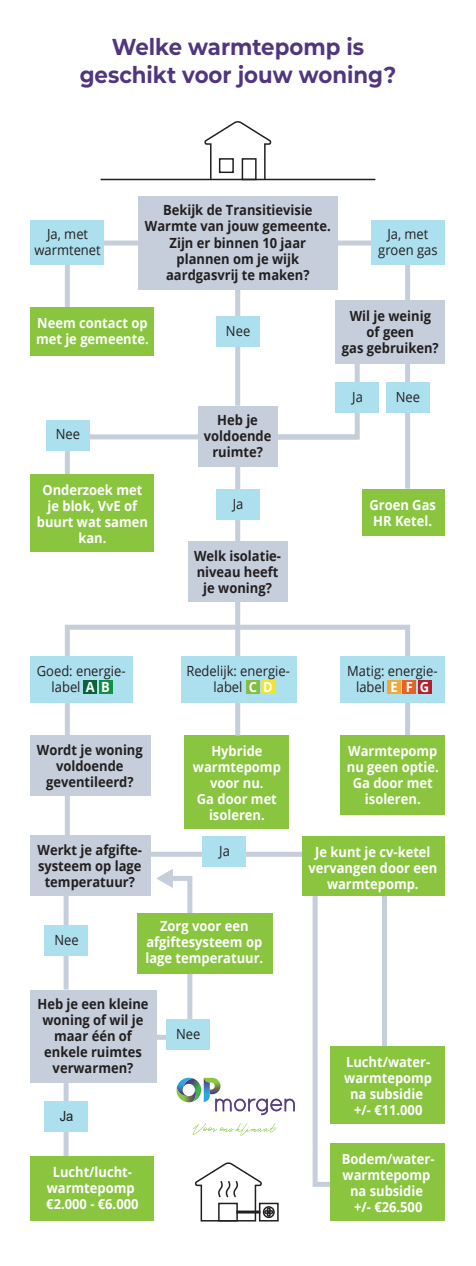
<style>
.page{position:relative;width:476px;height:1266px;background:#fff}
.page>*{position:absolute;margin:0;border:0;box-sizing:border-box;transform-origin:0 0}
.t1{font:700 23px/28px "Montserrat";color:#50367e;text-align:center;scale:.92 1}
.t2{font:700 14px/16px "Open Sans";color:#fff;text-align:center;scale:.92 1}
.t3{font:700 14px/16px "Open Sans";color:#231f20;text-align:center;scale:.92 1}
.t4{font:14px/16px "Open Sans";color:#231f20;text-align:center;scale:.92 1}
.t5{font:14px "Arial";color:#231f20;scale:.92 1}
.s1{font-weight:700;color:#fff}
</style>
<div class="page">
<svg style="left:202px;top:121px;width:70px;height:60px"></svg>
<div style="left:219px;top:158px;width:15px;height:15px;border:2px solid #231f20"></div>
<div style="left:241px;top:158px;width:15px;height:22px;border:2px solid #231f20"></div>
<hr style="left:100px;top:179px;width:275px;height:1px;background:#231f20">
<div style="left:85px;top:240px;width:299px;height:5px;background:#c5ceda"></div>
<div style="left:138px;top:196px;width:199px;height:93px;background:#c5ceda"></div>
<div style="left:65px;top:250px;width:5px;height:57px;background:#c5ceda"></div>
<div style="left:30px;top:220px;width:74px;height:44px;background:#ade0ef"></div>
<div style="left:85px;top:434px;width:272px;height:5px;background:#c5ceda"></div>
<div style="left:65px;top:444px;width:5px;height:49px;background:#c5ceda"></div>
<div style="left:405px;top:250px;width:5px;height:50px;background:#c5ceda"></div>
<div style="left:370px;top:220px;width:74px;height:44px;background:#ade0ef"></div>
<div style="left:65px;top:624px;width:345px;height:114px;border:5px solid #c5ceda"></div>
<svg style="left:310px;top:895px;width:82px;height:292px"></svg>
<div style="left:405px;top:363px;width:5px;height:74px;background:#c5ceda"></div>
<div style="left:30px;top:307px;width:123px;height:49px;background:#8ac53f"></div>
<div style="left:30px;top:473px;width:123px;height:78px;background:#8ac53f"></div>
<div style="left:30px;top:1156px;width:123px;height:64px;background:#8ac53f"></div>
<div style="left:335px;top:300px;width:109px;height:63px;background:#c5ceda"></div>
<div style="left:405px;top:435px;width:5px;height:53px;background:#c5ceda"></div>
<div style="left:361px;top:489px;width:83px;height:47px;background:#8ac53f"></div>
<div style="left:340px;top:735px;width:104px;height:79px;background:#8ac53f"></div>
<div style="left:184px;top:735px;width:104px;height:93px;background:#8ac53f"></div>
<div style="left:302px;top:835px;width:142px;height:60px;background:#8ac53f"></div>
<div style="left:330px;top:1045px;width:114px;height:78px;background:#8ac53f"></div>
<div style="left:330px;top:1143px;width:114px;height:77px;background:#8ac53f"></div>
<div style="left:385px;top:382px;width:44px;height:31px;background:#ade0ef"></div>
<div style="left:46px;top:420px;width:43px;height:30px;background:#ade0ef"></div>
<svg style="left:277px;top:363px;width:85px;height:79px"></svg>
<div style="left:335px;top:382px;width:44px;height:31px;background:#ade0ef"></div>
<div style="left:235px;top:289px;width:5px;height:117px;background:#c5ceda"></div>
<div style="left:197px;top:406px;width:80px;height:60px;background:#c5ceda"></div>
<div style="left:187px;top:541px;width:100px;height:60px;background:#c5ceda"></div>
<div style="left:216px;top:316px;width:43px;height:31px;background:#ade0ef"></div>
<div style="left:235px;top:601px;width:5px;height:134px;background:#c5ceda"></div>
<div style="left:181px;top:656px;width:115px;height:47px;background:#ade0ef"></div>
<div style="left:30px;top:656px;width:103px;height:47px;background:#ade0ef"></div>
<div style="left:83px;top:680px;width:14px;height:14px;background:#096538"></div>
<div style="left:98px;top:680px;width:14px;height:14px;background:#109045"></div>
<div style="left:340px;top:656px;width:104px;height:47px;background:#ade0ef"></div>
<div style="left:235px;top:456px;width:5px;height:86px;background:#c5ceda"></div>
<div style="left:216px;top:489px;width:43px;height:30px;background:#ade0ef"></div>
<div style="left:30px;top:735px;width:120px;height:60px;background:#c5ceda"></div>
<div style="left:65px;top:795px;width:5px;height:40px;background:#c5ceda"></div>
<div style="left:30px;top:835px;width:120px;height:60px;background:#c5ceda"></div>
<div style="left:30px;top:989px;width:126px;height:93px;background:#c5ceda"></div>
<div style="left:150px;top:851px;width:152px;height:5px;background:#c5ceda"></div>
<div style="left:202px;top:836px;width:44px;height:31px;background:#ade0ef"></div>
<div style="left:64px;top:895px;width:5px;height:94px;background:#c5ceda"></div>
<div style="left:44px;top:925px;width:44px;height:30px;background:#ade0ef"></div>
<div style="left:64px;top:1082px;width:5px;height:73px;background:#c5ceda"></div>
<div style="left:44px;top:1101px;width:44px;height:30px;background:#ade0ef"></div>
<div style="left:166px;top:1019px;width:44px;height:31px;background:#ade0ef"></div>
<svg style="left:156px;top:869px;width:39px;height:173px"></svg>
<div style="left:137px;top:913px;width:135px;height:60px;background:#8ac53f"></div>
<div style="left:259px;top:1202px;width:19px;height:19px;border:2px solid #231f20"></div>
<div style="left:262px;top:1206px;width:12px;height:11px;border:2px solid #231f20;border-radius:50%"></div>
<svg style="left:194px;top:1162px;width:79px;height:60px"></svg>
<div style="left:246px;top:680px;width:13px;height:14px;background:#84be40"></div>
<div style="left:261px;top:680px;width:14px;height:14px;background:#f0e52b"></div>
<div style="left:387px;top:680px;width:14px;height:14px;background:#eea93d"></div>
<div style="left:402px;top:680px;width:14px;height:14px;background:#e76124"></div>
<div style="left:417px;top:680px;width:14px;height:14px;background:#b41f2d"></div>
<svg style="left:176px;top:1077px;width:119px;height:38px"></svg>
<svg style="left:192px;top:1123px;width:84px;height:12px"></svg>
<h1 class="t1" style="left:80px;top:32px;width:345px">Welke warmtepomp is geschikt voor jouw woning?</h1>
<p class="t3" style="left:145px;top:202px;width:203px">Bekijk de Transitievisie<br>Warmte van jouw gemeente.<br>Zijn er binnen 10 jaar plannen om je wijk aardgasvrij te maken?</p>
<p class="t4" style="left:34px;top:226px;width:73px">Ja, met warmtenet</p>
<p class="t4" style="left:378px;top:226px;width:66px">Ja, met groen gas</p>
<p class="t2" style="left:36px;top:315px;width:124px;text-align:left">Neem contact op met je gemeente.</p>
<p class="t4" style="left:56px;top:426px;width:28px">Nee</p>
<p class="t2" style="left:37px;top:481px;width:122px">Onderzoek met je blok, VvE of buurt wat samen kan.</p>
<p class="t4" style="left:226px;top:322px;width:28px">Nee</p>
<p class="t3" style="left:204px;top:412px;width:75px">Heb je voldoende ruimte?</p>
<p class="t4" style="left:232px;top:495px;width:13px">Ja</p>
<p class="t3" style="left:194px;top:547px;width:96px">Welk isolatie&shy;niveau heeft je woning?</p>
<p class="t3" style="left:342px;top:307px;width:107px">Wil je weinig of geen<br>gas gebruiken?</p>
<p class="t4" style="left:352px;top:389px;width:13px">Ja</p>
<p class="t4" style="left:395px;top:389px;width:28px">Nee</p>
<p class="t2" style="left:369px;top:496px;width:74px;text-align:left">Groen Gas<br>HR Ketel.</p>
<p class="t4" style="left:37px;top:662px;width:98px">Goed: energie&shy;label <span class="s1">A B</span></p>
<p class="t4" style="left:347px;top:662px;width:99px">Matig: energie&shy;label <span class="s1">E F G</span></p>
<p class="t4" style="left:213px;top:662px;width:84px;text-align:left;text-indent:-27px">Redelijk: energie&shy;label <span class="s1">C D</span></p>
<p class="t3" style="left:37px;top:741px;width:117px">Wordt je woning voldoende geventileerd?</p>
<p class="t3" style="left:37px;top:841px;width:115px">Werkt je afgifte&shy;systeem op lage temperatuur?</p>
<p class="t2" style="left:193px;top:743px;width:97px">Hybride warmtepomp voor nu.<br>Ga door met isoleren.</p>
<p class="t4" style="left:219px;top:842px;width:13px">Ja</p>
<p class="t4" style="left:54px;top:931px;width:28px">Nee</p>
<p class="t2" style="left:145px;top:917px;width:129px">Zorg voor een afgiftesysteem op lage temperatuur.</p>
<p class="t3" style="left:37px;top:995px;width:122px">Heb je een kleine woning of wil je maar één of enkele ruimtes verwarmen?</p>
<p class="t5" style="left:60px;top:1106px;width:16px">Ja</p>
<p class="t2" style="left:46px;top:1163px;width:102px">Lucht/lucht&shy;warmtepomp €2.000 - €6.000</p>
<p class="t4" style="left:176px;top:1025px;width:28px">Nee</p>
<p class="t2" style="left:346px;top:743px;width:101px">Warmtepomp nu geen optie.<br>Ga door met isoleren.</p>
<p class="t2" style="left:308px;top:843px;width:141px">Je kunt je cv-ketel vervangen door een warmtepomp.</p>
<p class="t2" style="left:344px;top:1053px;width:97px">Lucht/water&shy;warmtepomp na subsidie +/- €11.000</p>
<p class="t2" style="left:341px;top:1150px;width:102px">Bodem/water&shy;warmtepomp na subsidie +/- €26.500</p>
</div>
